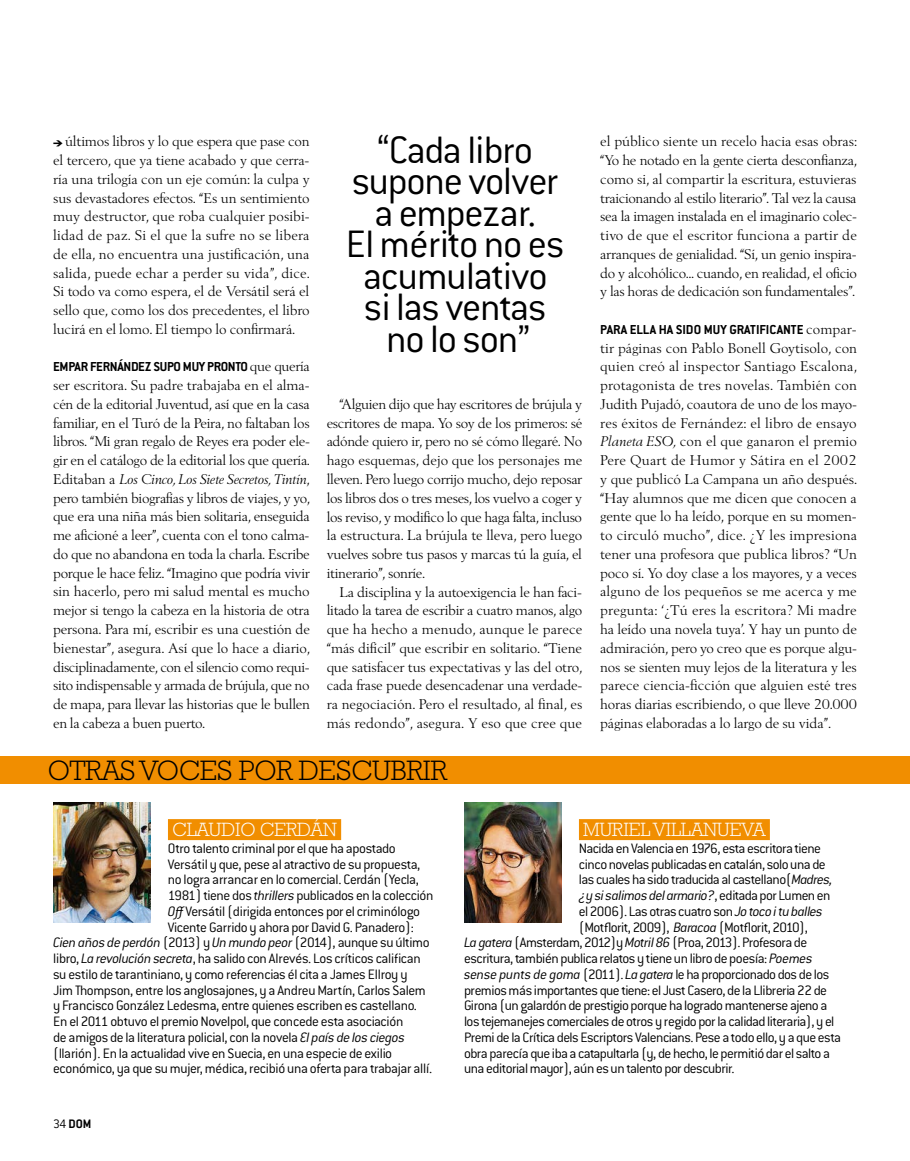
<style>
.page{position:relative;width:910px;height:1161px;background:#fff}
.page>*{position:absolute;margin:0;border:0;box-sizing:border-box;transform-origin:0 0}
.t1{font:300 42px/31.5px "Conduit ITC Std";letter-spacing:-.03em;color:#000;text-align:center}
.t2{font:300 28.5px "Rockwell Std";letter-spacing:-.005em;color:#000}
.t3{font:300 19.5px "Rockwell Std";letter-spacing:-.005em;color:#fff}
.t4{font:300 15px "Conduit ITC Std";letter-spacing:-.03em;color:#000}
.t5{font:italic 300 15px "Conduit ITC Std";letter-spacing:-.03em;color:#000}
.t6{font:14.25px/18.8px "Berling SBOP";letter-spacing:-.025em;color:#000;text-align:justify}
.t7{font:700 14.25px "Conduit ITC Std";letter-spacing:-.015em;color:#000}
.t8{font:700 13.5px "Conduit ITC Std";color:#000}
.t9{font:10.5px "Communications P06";color:#000;scale:1.25 1}
.s1{font-family:"Berling SBOP";font-weight:400}
.s2{font-style:italic}
.s3{font-weight:300}
.s4{font-style:normal}
</style>
<div class="page">
<div style="left:0;top:756px;width:910px;height:28px;background:#f18e00"></div>
<div style="left:168px;top:819px;width:173px;height:21px;background:#f18e00"></div>
<div style="left:579px;top:819px;width:191px;height:21px;background:#f18e00"></div>
<img style="left:53px;top:802px;width:98px;height:120px">
<img style="left:464px;top:803px;width:98px;height:119px">
<p class="t6" style="left:53px;top:133px;width:258px;text-indent:12px">últimos libros y lo que espera que pase con el tercero, que ya tiene acabado y que cerra&shy;ría una trilogía con un eje común: la culpa y sus devastadores efectos. “Es un sentimiento muy destructor, que roba cualquier posibi&shy;lidad de paz. Si el que la sufre no se libera de ella, no encuentra una justificación, una salida, puede echar a perder su vida”, dice.<br>Si todo va como espera, el de Versátil será el sello que, como los dos precedentes, el libro lucirá en el lomo. El tiempo lo confirmará.</p>
<p class="t7" style="left:53px;top:358px;width:258px">EMPAR FERNÁNDEZ SUPO MUY PRONTO <span class="s1">que quería</span></p>
<p class="t6" style="left:53px;top:376px;width:258px">ser escritora. Su padre trabajaba en el alma&shy;cén de la editorial Juventud, así que en la casa familiar, en el Turó de la Peira, no faltaban los libros. “Mi gran regalo de Reyes era poder ele&shy;gir en el catálogo de la editorial los que quería.<br>Editaban a <span class="s2">Los Cinco, Los Siete Secretos, Tintín</span>, pero también biografías y libros de viajes, y yo, que era una niña más bien solitaria, enseguida me aficioné a leer”, cuenta con el tono calma&shy;do que no abandona en toda la charla. Escribe porque le hace feliz. “Imagino que podría vivir sin hacerlo, pero mi salud mental es mucho mejor si tengo la cabeza en la historia de otra persona. Para mí, escribir es una cuestión de bienestar”, asegura. Así que lo hace a diario, disciplinadamente, con el silencio como requi&shy;sito indispensable y armada de brújula, que no de mapa, para llevar las historias que le bullen en la cabeza a buen puerto.</p>
<p class="t9" style="left:51px;top:138px;width:13px">a</p>
<h1 class="t1" style="left:346px;top:132px;width:220px">“Cada libro supone volver a empezar.<br>El mérito no es acumulativo si las ventas no lo son”</h1>
<p class="t6" style="left:327px;top:395px;width:257px;text-indent:13px">“Alguien dijo que hay escritores de brújula y escritores de mapa. Yo soy de los primeros: sé adónde quiero ir, pero no sé cómo llegaré. No hago esquemas, dejo que los personajes me lleven. Pero luego corrijo mucho, dejo reposar los libros dos o tres meses, los vuelvo a coger y los reviso, y modifico lo que haga falta, incluso la estructura. La brújula te lleva, pero luego vuelves sobre tus pasos y marcas tú la guía, el itinerario”, sonríe.</p>
<p class="t6" style="left:327px;top:583px;width:257px;text-indent:13px">La disciplina y la autoexigencia le han faci&shy;litado la tarea de escribir a cuatro manos, algo que ha hecho a menudo, aunque le parece “más difícil” que escribir en solitario. “Tiene que satisfacer tus expectativas y las del otro, cada frase puede desencadenar una verdade&shy;ra negociación. Pero el resultado, al final, es más redondo”, asegura. Y eso que cree que</p>
<h2 class="t2" style="left:48px;top:754px;width:401px">OTRAS VOCES POR DESCUBRIR</h2>
<p class="t6" style="left:600px;top:133px;width:258px">el público siente un recelo hacia esas obras: “Yo he notado en la gente cierta desconfianza, como si, al compartir la escritura, estuvieras traicionando al estilo literario”. Tal vez la causa sea la imagen instalada en el imaginario colec&shy;tivo de que el escritor funciona a partir de arranques de genialidad. “Sí, un genio inspira&shy;do y alcohólico... cuando, en realidad, el oficio y las horas de dedicación son fundamentales”.</p>
<p class="t7" style="left:600px;top:321px;width:258px">PARA ELLA HA SIDO MUY GRATIFICANTE <span class="s1">compar-</span></p>
<p class="t6" style="left:600px;top:339px;width:258px">tir páginas con Pablo Bonell Goytisolo, con quien creó al inspector Santiago Escalona, protagonista de tres novelas. También con Judith Pujadó, coautora de uno de los mayo&shy;res éxitos de Fernández: el libro de ensayo <span class="s2">Planeta ESO,</span> con el que ganaron el premio Pere Quart de Humor y Sátira en el 2002 y que publicó La Campana un año después. “Hay alumnos que me dicen que conocen a gente que lo ha leído, porque en su momen&shy;to circuló mucho”, dice. ¿Y les impresiona tener una profesora que publica libros? “Un poco sí. Yo doy clase a los mayores, y a veces alguno de los pequeños se me acerca y me pregunta: ‘¿Tú eres la escritora? Mi madre ha leído una novela tuya’. Y hay un punto de admiración, pero yo creo que es porque algu&shy;nos se sienten muy lejos de la literatura y les parece ciencia-ficción que alguien esté tres horas diarias escribiendo, o que lleve 20.000 páginas elaboradas a lo largo de su vida”.</p>
<h3 class="t3" style="left:172px;top:818px;width:166px">CLAUDIO CERDÁN</h3>
<p class="t4" style="left:168px;top:839px;width:229px">Otro talento criminal por el que ha apostado</p>
<p class="t4" style="left:168px;top:855px;width:254px">Versátil y que, pese al atractivo de su propuesta,</p>
<p class="t4" style="left:168px;top:870px;width:253px">no logra arrancar en lo comercial. Cerdán (Yecla,</p>
<p class="t4" style="left:168px;top:886px;width:267px">1981) tiene dos <span class="s2">thrillers</span> publicados en la colección</p>
<p class="t4" style="left:168px;top:902px;width:254px"><span class="s2">Off</span> Versátil (dirigida entonces por el criminólogo</p>
<p class="t4" style="left:168px;top:918px;width:248px">Vicente Garrido y ahora por David G. Panadero):</p>
<p class="t4" style="left:53px;top:933px;width:378px"><span class="s2">Cien años de perdón</span> (2013) y <span class="s2">Un mundo peor</span> (2014), aunque su último</p>
<p class="t4" style="left:53px;top:949px;width:369px">libro, <span class="s2">La revolución secreta</span>, ha salido con Alrevés. Los críticos califican</p>
<p class="t4" style="left:53px;top:965px;width:356px">su estilo de tarantiniano, y como referencias él cita a James Ellroy y</p>
<p class="t4" style="left:53px;top:981px;width:374px">Jim Thompson, entre los anglosajones, y a Andreu Martín, Carlos Salem</p>
<p class="t4" style="left:53px;top:996px;width:365px">y Francisco González Ledesma, entre quienes escriben es castellano.</p>
<p class="t4" style="left:53px;top:1012px;width:352px">En el 2011 obtuvo el premio Novelpol, que concede esta asociación</p>
<p class="t4" style="left:53px;top:1028px;width:353px">de amigos de la literatura policial, con la novela <span class="s2">El país de los ciegos</span></p>
<p class="t4" style="left:53px;top:1044px;width:341px">(Ilarión). En la actualidad vive en Suecia, en una especie de exilio</p>
<p class="t4" style="left:53px;top:1059px;width:381px">económico, ya que su mujer, médica, recibió una oferta para trabajar allí.</p>
<p class="t8" style="left:53px;top:1115px;width:40px"><span class="s3">34</span> DOM</p>
<h3 class="t3" style="left:583px;top:818px;width:184px">MURIEL VILLANUEVA</h3>
<p class="t4" style="left:579px;top:839px;width:243px">Nacida en Valencia en 1976, esta escritora tiene</p>
<p class="t4" style="left:579px;top:855px;width:248px">cinco novelas publicadas en catalán, solo una de</p>
<p class="t4" style="left:579px;top:870px;width:255px">las cuales ha sido traducida al castellano(<span class="s2">Madres,</span></p>
<p class="t5" style="left:579px;top:886px;width:253px">¿y si salimos del armario?<span class="s4">, editada por Lumen en</span></p>
<p class="t4" style="left:579px;top:902px;width:245px">el 2006). Las otras cuatro son <span class="s2">Jo toco i tu balles</span></p>
<p class="t4" style="left:579px;top:918px;width:230px">(Motflorit, 2009), <span class="s2">Baracoa</span> (Motflorit, 2010),</p>
<p class="t4" style="left:464px;top:933px;width:345px"><span class="s2">La gatera</span> (Amsterdam, 2012)y <span class="s2">Motril 86</span> (Proa, 2013). Profesora de</p>
<p class="t4" style="left:464px;top:949px;width:350px">escritura, también publica relatos y tiene un libro de poesía: <span class="s2">Poemes</span></p>
<p class="t4" style="left:464px;top:965px;width:367px"><span class="s2">sense punts de goma</span> (2011). <span class="s2">La gatera</span> le ha proporcionado dos de los</p>
<p class="t4" style="left:464px;top:981px;width:365px">premios más importantes que tiene: el Just Casero, de la Llibreria 22 de</p>
<p class="t4" style="left:464px;top:996px;width:365px">Girona (un galardón de prestigio porque ha logrado mantenerse ajeno a</p>
<p class="t4" style="left:464px;top:1012px;width:372px">los tejemanejes comerciales de otros y regido por la calidad literaria), y el</p>
<p class="t4" style="left:464px;top:1028px;width:378px">Premi de la Crítica dels Escriptors Valencians. Pese a todo ello, y a que esta</p>
<p class="t4" style="left:464px;top:1044px;width:367px">obra parecía que iba a catapultarla (y, de hecho, le permitió dar el salto a</p>
<p class="t4" style="left:464px;top:1059px;width:272px">una editorial mayor), aún es un talento por descubrir.</p>
</div>
